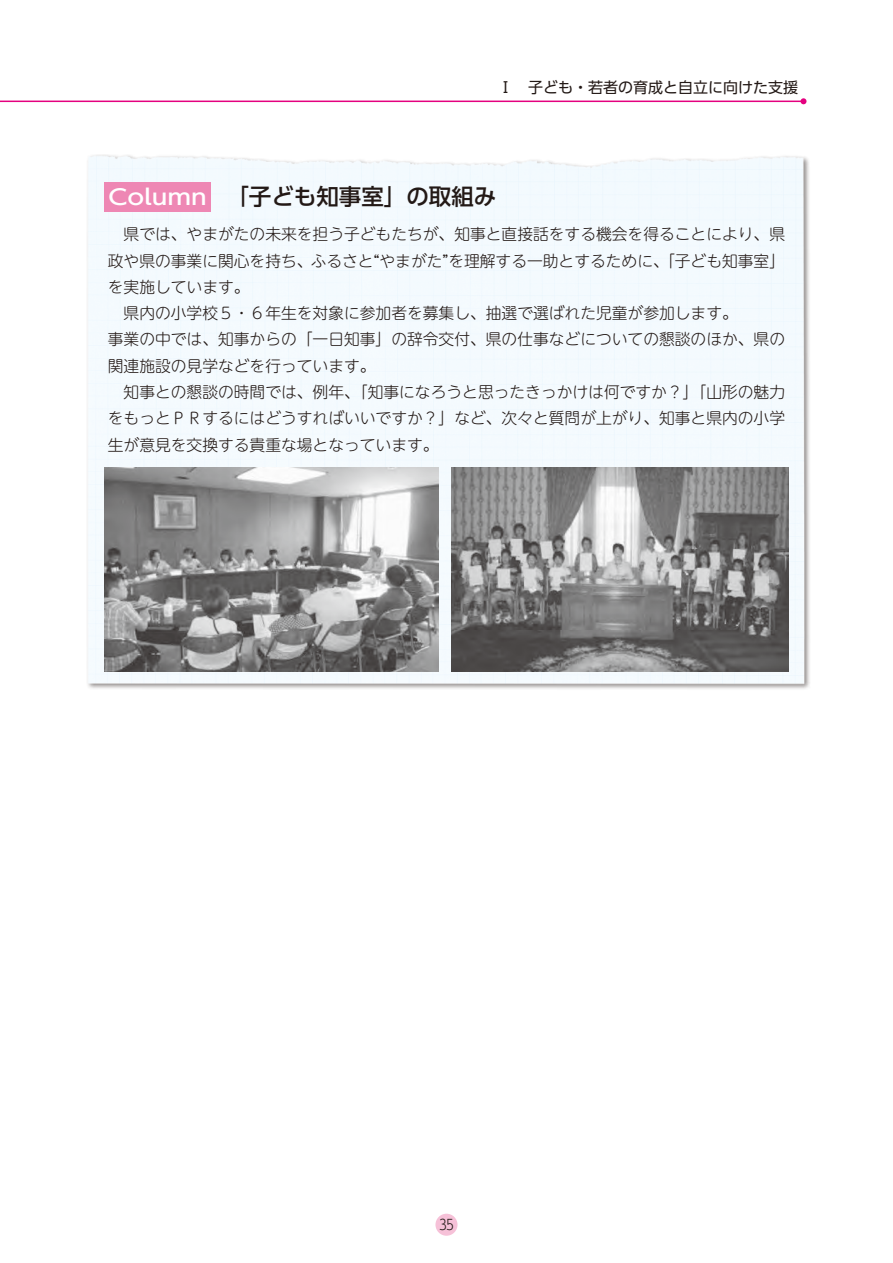
<style>
.page{position:relative;width:893px;height:1263px;background:#fff}
.page>*{position:absolute;margin:0;border:0;box-sizing:border-box;transform-origin:0 0}
.t1{font:500 22.5px "UD Shin Go Pro";color:#231916}
.t2{font:500 21px "UD Shin Go Pr 6 N";color:#fff;scale:1.2 1}
.t3{font:300 15.75px/26.2px "UD Shin M Go Pr 6 N";color:#231916}
.t4{font:15px "UD Shin Go Pr 6 N";color:#231916}
.t5{font:300 14.25px "UD Shin Go Pr 6 N";color:#231916}
</style>
<div class="page">
<div style="left:435px;top:1214px;width:22px;height:22px;background:#f6c1d8;border-radius:50%"></div>
<hr style="left:0;top:101px;width:803px;height:1px;background:#e4007f">
<svg style="left:800px;top:98px;width:6px;height:6px"></svg>
<div style="left:87px;top:155px;width:719px;height:531px;background:#f4fafe"></div>
<div style="left:104px;top:182px;width:107px;height:29px;background:#ee87b4"></div>
<img style="left:452px;top:468px;width:337px;height:204px">
<img style="left:104px;top:468px;width:335px;height:204px">
<p class="t4" style="left:498px;top:75px;width:301px">Ⅰ　子ども・若者の育成と自立に向けた支援</p>
<h1 class="t1" style="left:226px;top:178px;width:271px">「子ども知事室」の取組み</h1>
<p class="t3" style="left:108px;top:220px;width:679px">　県では、やまがたの未来を担う子どもたちが、知事と直接話をする機会を得ることにより、県政や県の事業に関心を持ち、ふるさと“やまがた”を理解する一助とするために、「子ども知事室」を実施しています。<br>　県内の小学校５・６年生を対象に参加者を募集し、抽選で選ばれた児童が参加します。<br>事業の中では、知事からの「一日知事」の辞令交付、県の仕事などについての懇談のほか、県の関連施設の見学などを行っています。<br>　知事との懇談の時間では、例年、「知事になろうと思ったきっかけは何ですか？」「山形の魅力をもっとＰＲするにはどうすればいいですか？」など、次々と質問が上がり、知事と県内の小学生が意見を交換する貴重な場となっています。</p>
<h2 class="t2" style="left:108px;top:180px;width:83px">Column</h2>
<p class="t5" style="left:439px;top:1213px;width:16px">35</p>
</div>
